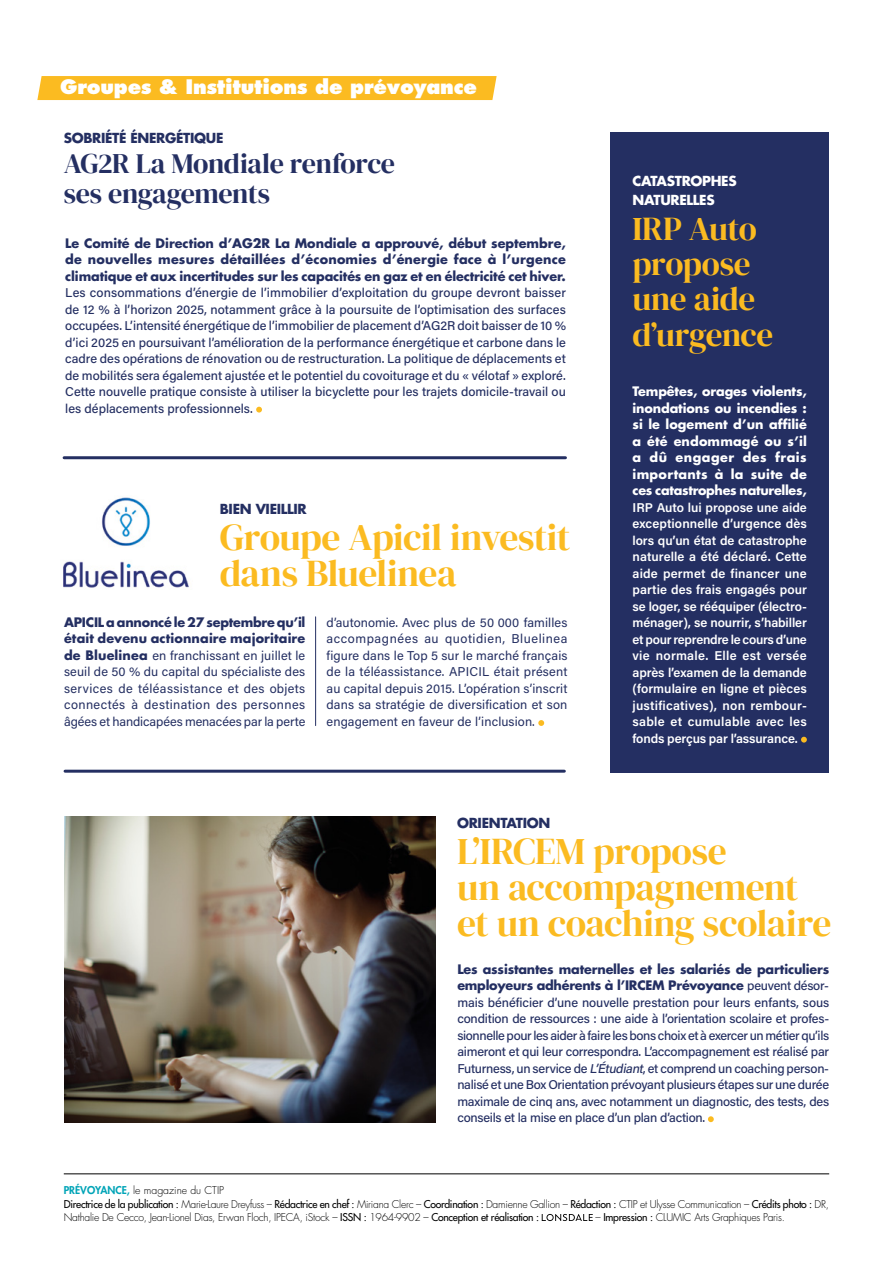
<style>
.page{position:relative;width:893px;height:1263px;background:#fff}
.page>*{position:absolute;margin:0;border:0;box-sizing:border-box;transform-origin:0 0}
.t1{font:37.5px/36px "DM Serif Display";letter-spacing:-.015em;color:#fbbb21}
.t2{font:33.15px/35.1px "DM Serif Display";letter-spacing:-.015em;color:#fbbb21}
.t3{font:28.05px/29.7px "DM Serif Display";letter-spacing:-.015em;color:#242f62}
.t4{font:800 19.5px "Futura Std";letter-spacing:-.01em;color:#fff}
.t5{font:700 13.5px "Futura Std";letter-spacing:-.025em;color:#242f62}
.t6{font:700 13.5px/19.5px "Futura Std";letter-spacing:-.025em;color:#fff}
.t7{font:500 12.75px/16.5px "Acumin Pro";letter-spacing:-.015em;color:#242f62;text-align:justify}
.t8{font:12.75px/16.5px "Acumin Pro";letter-spacing:.01em;color:#242f62;text-align:justify}
.t9{font:600 12.75px/16.5px "Acumin Pro";letter-spacing:.01em;color:#fff;text-align:justify}
.t10{font:700 12.75px/16.5px "Futura Std";letter-spacing:-.015em;color:#242f62}
.t11{font:700 12.75px/16.5px "Futura Std";letter-spacing:-.02em;color:#fff;text-align:justify}
.t12{font:700 12.75px/16.5px "Futura Std";letter-spacing:.01em;color:#242f62}
.t13{font:300 10.5px/13.5px "Futura Std";letter-spacing:-.025em;color:#000}
.s1{font-family:"Futura Std";font-weight:700}
.s2{font-family:"Acumin Pro";font-weight:500}
.s3{font-style:italic}
.s4{font-weight:800;color:#00a4b7}
.s5{font-weight:500}
</style>
<div class="page">
<hr style="left:64px;top:1173px;width:765px;height:1px;background:#000">
<svg style="left:542px;top:1214px;width:51px;height:7px"></svg>
<div style="left:39px;top:76px;width:455px;height:24px;background:#fbbb21"></div>
<hr style="left:65px;top:770px;width:499px;height:3px;background:#242f62">
<svg style="left:708px;top:1116px;width:6px;height:6px"></svg>
<img style="left:64px;top:816px;width:372px;height:306px">
<div style="left:610px;top:132px;width:219px;height:641px;background:#242f62"></div>
<hr style="left:64px;top:456px;width:501px;height:3px;background:#242f62">
<svg style="left:801px;top:737px;width:6px;height:6px"></svg>
<svg style="left:256px;top:407px;width:6px;height:6px"></svg>
<img style="left:63px;top:497px;width:126px;height:92px">
<hr style="left:315px;top:617px;width:1px;height:109px;background:#242f62">
<svg style="left:538px;top:720px;width:6px;height:6px"></svg>
<h3 class="t4" style="left:60px;top:75px;width:418px">Groupes &amp; Institutions de prévoyance</h3>
<p class="t5" style="left:64px;top:129px;width:161px">SOBRIÉTÉ ÉNERGÉTIQUE</p>
<h3 class="t3" style="left:64px;top:149px;width:333px">AG2R La Mondiale renforce ses engagements</h3>
<p class="t10" style="left:65px;top:234px;width:502px;text-align:justify">Le Comité de Direction d’AG2R La Mondiale a approuvé, début septembre, de nouvelles mesures détaillées d’économies d’énergie face à l’urgence climatique et aux incertitudes sur les capacités en gaz et en électricité cet hiver.</p>
<p class="t7" style="left:65px;top:284px;width:502px">Les consommations d’énergie de l’immobilier d’exploitation du groupe devront baisser de 12 % à l’horizon 2025, notamment grâce à la poursuite de l’optimisation des surfaces occupées. L’intensité énergétique de l’immobilier de placement d’AG2R doit baisser de 10 % d’ici 2025 en poursuivant l’amélioration de la performance énergétique et carbone dans le cadre des opérations de rénovation ou de restructuration. La politique de déplacements et de mobilités sera également ajustée et le potentiel du covoiturage et du « vélotaf » exploré.<br>Cette nouvelle pratique consiste à utiliser la bicyclette pour les trajets domicile-travail ou les déplacements professionnels.</p>
<p class="t5" style="left:220px;top:500px;width:88px">BIEN VIEILLIR</p>
<h1 class="t1" style="left:220px;top:520px;width:352px">Groupe Apicil investit dans Bluelinea</h1>
<p class="t8" style="left:327px;top:614px;width:242px">d’autonomie. Avec plus de 50 000 familles accompagnées au quotidien, Bluelinea figure dans le Top 5 sur le marché français de la téléassistance. APICIL était présent au capital depuis 2015. L’opération s’inscrit dans sa stratégie de diversification et son engagement en faveur de l’inclusion.</p>
<p class="t12" style="left:64px;top:614px;width:243px">APICIL a annoncé le 27 septembre qu’il était devenu actionnaire majoritaire</p>
<p class="t8" style="left:64px;top:647px;width:243px"><span class="s1">de Bluelinea</span> en franchissant en juillet le seuil de 50 % du capital du spécialiste des services de téléassistance et des objets connectés à destination des personnes âgées et handicapées menacées par la perte</p>
<p class="t6" style="left:632px;top:171px;width:106px">CATASTROPHES<br>NATURELLES</p>
<h2 class="t2" style="left:632px;top:212px;width:142px">IRP Auto propose une aide d’urgence</h2>
<p class="t11" style="left:632px;top:383px;width:176px">Tempêtes, orages violents, inondations ou incendies : si le logement d’un affilié a été endommagé ou s’il a dû engager des frais importants à la suite de ces catastrophes naturelles,</p>
<p class="t9" style="left:632px;top:498px;width:176px">IRP Auto lui propose une aide exceptionnelle d’urgence dès lors qu’un état de catastrophe naturelle a été déclaré. Cette aide permet de financer une partie des frais engagés pour se loger, se rééquiper (électro&shy;ménager), se nourrir, s’habiller et pour reprendre le cours d’une vie normale. Elle est versée après l’examen de la demande (formulaire en ligne et pièces justificatives), non rembour&shy;sable et cumulable avec les fonds perçus par l’assurance.</p>
<p class="t5" style="left:457px;top:813px;width:95px">ORIENTATION</p>
<h1 class="t1" style="left:457px;top:833px;width:376px">L’IRCEM propose<br>un accompagnement et un coaching scolaire</h1>
<p class="t10" style="left:457px;top:960px;width:373px">Les assistantes maternelles et les salariés de particuliers employeurs adhérents à l’IRCEM Prévoyance <span class="s2">peuvent désor-</span></p>
<p class="t7" style="left:457px;top:993px;width:373px">mais bénéficier d’une nouvelle prestation pour leurs enfants, sous condition de ressources : une aide à l’orientation scolaire et profes&shy;sionnelle pour les aider à faire les bons choix et à exercer un métier qu’ils aimeront et qui leur correspondra. L’accompagnement est réalisé par Futurness, un service de <span class="s3">L’Étudiant</span>, et comprend un coaching person&shy;nalisé et une Box Orientation prévoyant plusieurs étapes sur une durée maximale de cinq ans, avec notamment un diagnostic, des tests, des conseils et la mise en place d’un plan d’action.</p>
<p class="t13" style="left:64px;top:1184px;width:767px"><span class="s4">PRÉVOYANCE,</span> le magazine du CTIP<br><span class="s5">Directrice de la publication :</span> Marie-Laure Dreyfuss – <span class="s5">Rédactrice en chef :</span> Miriana Clerc – <span class="s5">Coordination :</span> Damienne Gallion – <span class="s5">Rédaction :</span> CTIP et Ulysse Communication – <span class="s5">Crédits photo :</span> DR,<br>Nathalie De Cecco, Jean-Lionel Dias, Erwan Floch, IPECA, iStock – <span class="s5">ISSN :</span> 1964-9902 – <span class="s5">Conception et réalisation :</span></p>
<p class="t13" style="left:595px;top:1211px;width:191px">– <span class="s5">Impression :</span> CLUMIC Arts Graphiques Paris.</p>
</div>
